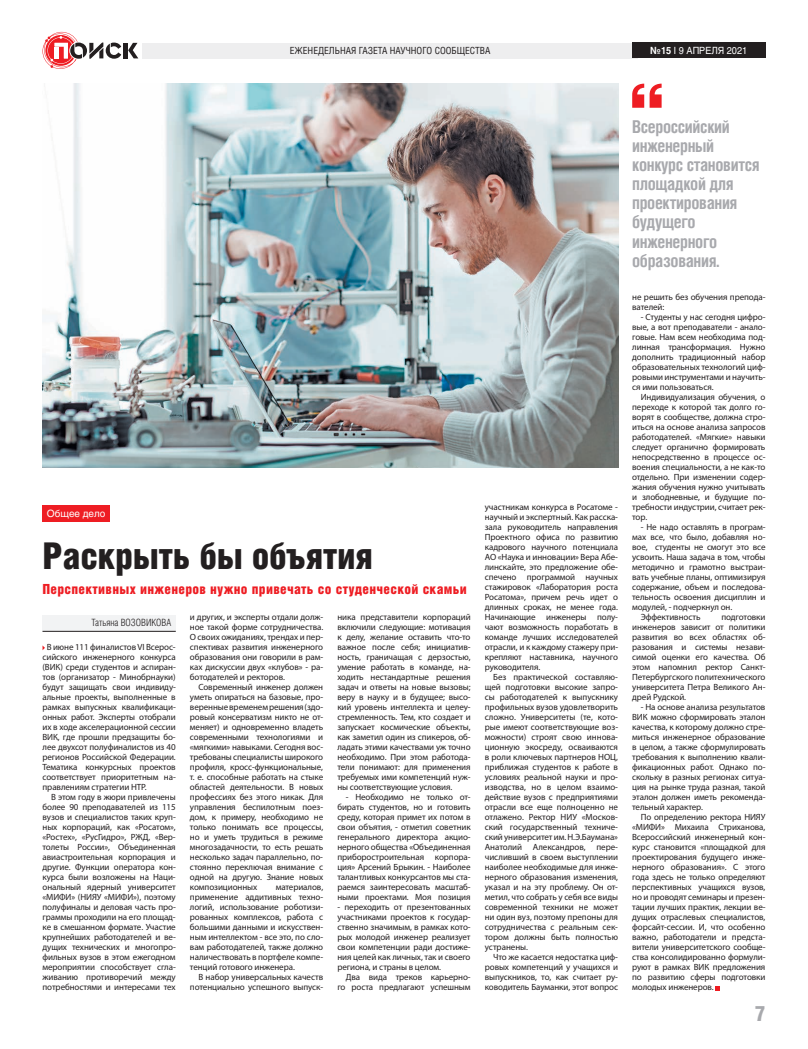
<style>
.page{position:relative;width:808px;height:1049px;background:#fff}
.page>*{position:absolute;margin:0;border:0;box-sizing:border-box;transform-origin:0 0}
.t1{font:37px "Helios Cond Black C";letter-spacing:-.01em;color:#231f20}
.t2{font:21.1px "Helios Cond Black C";color:#a8a9ad}
.t3{font:700 17.7px/19.2px "Helios Cond C";letter-spacing:-.02em;color:#a8a9ad;scale:.96 1}
.t4{font:14px "Helios Cond Black C";letter-spacing:.02em;color:#ee1d23}
.t5{font:10px "Helios Cond Light C";color:#231f20}
.t6{font:10px "Helios C";color:#fff}
.t7{font:9.8px "Helios Cond C";color:#231f20}
.t8{font:9.8px "Helios C";color:#fff;scale:.93 1}
.t9{font:9px/10px "Myriad Pro";letter-spacing:-.01em;color:#231f20;text-align:justify}
.s1{font-weight:700}
</style>
<div class="page">
<hr style="left:124px;top:43px;width:4px;height:15px;background:#231f20">
<svg style="left:128px;top:43px;width:10px;height:15px"></svg>
<svg style="left:43px;top:32px;width:78px;height:37px"></svg>
<div style="left:142px;top:43px;width:496px;height:16px;background:#eeeeef"></div>
<div style="left:632px;top:43px;width:133px;height:15px;background:#231f20"></div>
<svg style="left:632px;top:84px;width:30px;height:24px"></svg>
<div style="left:43px;top:615px;width:133px;height:16px;background:#f2f3f4"></div>
<hr style="left:43px;top:631px;width:133px;height:1px;background:#231f20">
<div style="left:43px;top:505px;width:67px;height:16px;background:#ee1d23"></div>
<svg style="left:716px;top:986px;width:4px;height:4px"></svg>
<img style="left:43px;top:84px;width:575px;height:384px">
<p class="t7" style="left:290px;top:45px;width:202px">ЕЖЕНЕДЕЛЬНАЯ ГАЗЕТА НАУЧНОГО СООБЩЕСТВА</p>
<p class="t8" style="left:650px;top:44px;width:106px"><span class="s1">№15</span> I 9 АПРЕЛЯ 2021</p>
<p class="t6" style="left:47px;top:507px;width:60px">Общее дело</p>
<h1 class="t1" style="left:43px;top:535px;width:332px">Раскрыть бы объятия</h1>
<h3 class="t4" style="left:43px;top:581px;width:426px">Перспективных инженеров нужно привечать со студенческой скамьи</h3>
<p class="t9" style="left:190px;top:612px;width:135px">и других, и эксперты отдали долж&shy;ное такой форме сотрудничества.<br>О своих ожиданиях, трендах и пер&shy;спективах развития инженерного образования они говорили в рам&shy;ках дискуссии двух «клубов» - ра&shy;ботодателей и ректоров.</p>
<p class="t9" style="left:190px;top:682px;width:135px;text-indent:9px">Современный инженер должен уметь опираться на базовые, про&shy;веренные временем решения (здо&shy;ровый консерватизм никто не от&shy;меняет) и одновременно владеть современными технологиями и «мягкими» навыками. Сегодня вос&shy;требованы специалисты широкого профиля, кросс-функциональные, т. е. способные работать на стыке областей деятельности. В новых профессиях без этого никак. Для управления беспилотным поез&shy;дом, к примеру, необходимо не только понимать все процессы, но и уметь трудиться в режиме многозадачности, то есть решать несколько задач параллельно, по&shy;стоянно переключая внимание с одной на другую. Знание новых композиционных</p>
<p class="t9" style="left:337px;top:612px;width:135px">ника представители корпораций включили следующие: мотивация к делу, желание оставить что-то важное после себя; инициатив&shy;ность, граничащая с дерзостью, умение работать в команде, на&shy;ходить нестандартные решения задач и ответы на новые вызовы; веру в науку и в будущее; высо&shy;кий уровень интеллекта и целеу&shy;стремленность. Тем, кто создает и запускает космические объекты, как заметил один из спикеров, об&shy;ладать этими качествами уж точно необходимо. При этом работода&shy;тели понимают: для применения требуемых ими компетенций нуж&shy;ны соответствующие условия.</p>
<p class="t9" style="left:337px;top:792px;width:135px;text-indent:9px">- Необходимо не только от&shy;бирать студентов, но и готовить среду, которая примет их потом в свои объятия, - отметил советник генерального директора акцио&shy;нерного общества «Объединенная приборостроительная корпора&shy;ция» Арсений Брыкин. - Наиболее талантливых конкурсантов мы ста&shy;раемся заинтересовать масштаб&shy;ными проектами. Моя позиция</p>
<p class="t9" style="left:337px;top:902px;width:135px">- переходить от презентованных участниками проектов к государ&shy;ственно значимым, в рамках кото&shy;рых молодой инженер реализует свои компетенции ради достиже&shy;ния целей как личных, так и своего региона, и страны в целом.</p>
<p class="t9" style="left:337px;top:972px;width:135px;text-align:right">Два вида треков карьерно&shy;го роста предлагают успешным</p>
<p class="t5" style="left:92px;top:617px;width:81px">Татьяна ВОЗОВИКОВА</p>
<p class="t9" style="left:43px;top:642px;width:135px;text-indent:4px">В июне 111 финалистов VI Всерос&shy;сийского инженерного конкурса (ВИК) среди студентов и аспиран&shy;тов (организатор - Минобрнауки) будут защищать свои индивиду&shy;альные проекты, выполненные в рамках выпускных квалификаци&shy;онных работ. Эксперты отобрали их в ходе акселерационной сессии ВИК, где прошли предзащиты бо&shy;лее двухсот полуфиналистов из 40 регионов Российской Федерации.<br>Тематика конкурсных проектов соответствует приоритетным на&shy;правлениям стратегии НТР.</p>
<p class="t9" style="left:43px;top:792px;width:135px;text-indent:9px">В этом году в жюри привлечены более 90 преподавателей из 115 вузов и специалистов таких круп&shy;ных корпораций, как «Росатом», «Ростех», «РусГидро», РЖД, «Вер&shy;толеты России», Объединенная авиастроительная корпорация и другие. Функции оператора кон&shy;курса были возложены на Наци&shy;ональный ядерный университет «МИФИ» (НИЯУ «МИФИ»), поэтому полуфиналы и деловая часть про&shy;граммы проходили на его площад&shy;ке в смешанном формате. Участие крупнейших работодателей и ве&shy;дущих технических и многопро&shy;фильных вузов в этом ежегодном мероприятии способствует сгла&shy;живанию противоречий между потребностями и интересами тех</p>
<p class="t9" style="left:190px;top:882px;width:135px;text-indent:86px">материалов, применение аддитивных техно&shy;логий, использование роботизи&shy;рованных комплексов, работа с большими данными и искусствен&shy;ным интеллектом - все это, по сло&shy;вам работодателей, также должно наличествовать в портфеле компе&shy;тенций готового инженера.</p>
<p class="t9" style="left:190px;top:972px;width:135px;text-align:right">В набор универсальных качеств потенциально успешного выпуск-</p>
<p class="t9" style="left:485px;top:502px;width:135px">участникам конкурса в Росатоме - научный и экспертный. Как расска&shy;зала руководитель направления Проектного офиса по развитию кадрового научного потенциала АО «Наука и инновации» Вера Абе&shy;линскайте, это предложение обе&shy;спечено программой научных стажировок «Лаборатория роста Росатома», причем речь идет о длинных сроках, не менее года.<br>Начинающие инженеры полу&shy;чают возможность поработать в команде лучших исследователей отрасли, и к каждому стажеру при&shy;крепляют наставника, научного руководителя.</p>
<p class="t9" style="left:485px;top:672px;width:135px;text-indent:9px">Без практической составляю&shy;щей подготовки высокие запро&shy;сы работодателей к выпускнику профильных вузов удовлетворить сложно. Университеты (те, кото&shy;рые имеют соответствующие воз&shy;можности) строят свою иннова&shy;ционную экосреду, осваиваются в роли ключевых партнеров НОЦ, приближая студентов к работе в условиях реальной науки и про&shy;изводства, но в целом взаимо&shy;действие вузов с предприятиями отрасли все еще полноценно не отлажено. Ректор НИУ «Москов&shy;ский государственный техниче&shy;ский университет им. Н.Э.Баумана» Анатолий Александров, пере&shy;числивший в своем выступлении наиболее необходимые для инже&shy;нерного образования изменения, указал и на эту проблему. Он от&shy;метил, что собрать у себя все виды современной техники не может ни один вуз, поэтому препоны для сотрудничества с реальным сек&shy;тором должны быть полностью устранены.</p>
<p class="t9" style="left:485px;top:952px;width:135px;text-indent:9px">Что же касается недостатка циф&shy;ровых компетенций у учащихся и выпускников, то, как считает ру&shy;ководитель Бауманки, этот вопрос</p>
<h3 class="t3" style="left:632px;top:116px;width:134px">Всероссийский инженерный конкурс становится площадкой для проектирования будущего инженерного образования.</h3>
<p class="t9" style="left:632px;top:292px;width:135px">не решить без обучения препода&shy;вателей:</p>
<p class="t9" style="left:632px;top:312px;width:135px;text-indent:9px">- Студенты у нас сегодня цифро&shy;вые, а вот преподаватели - анало&shy;говые. Нам всем необходима под&shy;линная трансформация. Нужно дополнить традиционный набор образовательных технологий циф&shy;ровыми инструментами и научить&shy;ся ими пользоваться.</p>
<p class="t9" style="left:632px;top:392px;width:135px;text-indent:9px">Индивидуализация обучения, о переходе к которой так долго го&shy;ворят в сообществе, должна стро&shy;иться на основе анализа запросов работодателей. «Мягкие» навыки следует органично формировать непосредственно в процессе ос&shy;воения специальности, а не как-то отдельно. При изменении содер&shy;жания обучения нужно учитывать и злободневные, и будущие по&shy;требности индустрии, считает рек&shy;тор.</p>
<p class="t9" style="left:641px;top:522px;width:126px">- Не надо оставлять в програм-</p>
<p class="t9" style="left:632px;top:532px;width:135px">мах все, что было, добавляя но-</p>
<p class="t9" style="left:632px;top:542px;width:135px">вое, студенты не смогут это все</p>
<p class="t9" style="left:632px;top:552px;width:135px">усвоить. Наша задача в том, чтобы</p>
<p class="t9" style="left:632px;top:562px;width:135px">методично и грамотно выстраи-</p>
<p class="t9" style="left:632px;top:572px;width:135px">вать учебные планы, оптимизируя</p>
<p class="t9" style="left:632px;top:582px;width:135px">содержание, объем и последова-</p>
<p class="t9" style="left:632px;top:592px;width:135px">тельность освоения дисциплин и</p>
<p class="t9" style="left:632px;top:602px;width:102px">модулей, - подчеркнул он.</p>
<p class="t9" style="left:641px;top:612px;width:61px">Эффективность</p>
<p class="t9" style="left:632px;top:612px;width:135px;text-indent:89px">подготовки инженеров зависит от политики развития во всех областях об&shy;разования и системы незави&shy;симой оценки его качества. Об этом напомнил ректор Санкт-Петербургского политехнического университета Петра Великого Ан&shy;дрей Рудской.</p>
<p class="t9" style="left:632px;top:702px;width:135px;text-indent:9px">- На основе анализа результатов ВИК можно сформировать эталон качества, к которому должно стре&shy;миться инженерное образование в целом, а также сформулировать требования к выполнению квали&shy;фикационных работ. Однако по&shy;скольку в разных регионах ситуа&shy;ция на рынке труда разная, такой эталон должен иметь рекоменда&shy;тельный характер.</p>
<p class="t9" style="left:632px;top:812px;width:135px;text-indent:9px">По определению ректора НИЯУ «МИФИ» Михаила Стриханова, Всероссийский инженерный кон&shy;курс становится «площадкой для проектирования будущего инже&shy;нерного образования». С этого года здесь не только определяют перспективных учащихся вузов, но и проводят семинары и презен&shy;тации лучших практик, лекции ве&shy;дущих отраслевых специалистов, форсайт-сессии. И, что особенно важно, работодатели и предста&shy;вители университетского сообще&shy;ства консолидированно формули&shy;руют в рамках ВИК предложения по развитию сферы подготовки молодых инженеров.</p>
<h2 class="t2" style="left:755px;top:1001px;width:12px">7</h2>
</div>
